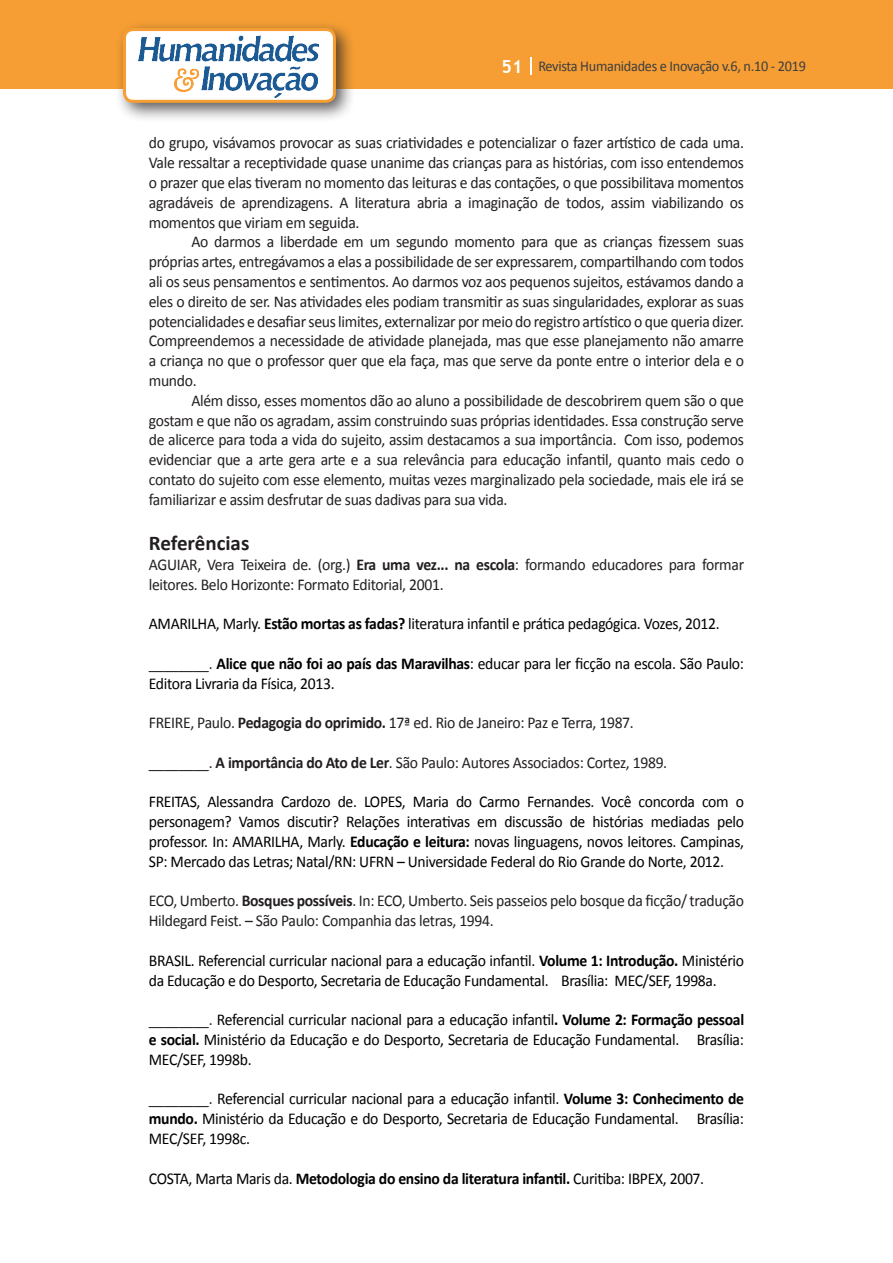
<style>
.page{position:relative;width:893px;height:1263px;background:#fff}
.page>*{position:absolute;margin:0;border:0;box-sizing:border-box;transform-origin:0 0}
.Titulo_2{font:700 21px "Calibri";color:#231f20}
.texto{font:16.5px/19.8px "Calibri";letter-spacing:-.02em;color:#231f20;text-align:justify;scale:.95 1}
.texto-2{font:16.5px/19.8px "Calibri";letter-spacing:-.02em;color:#000;text-align:justify;scale:.95 1}
.texto-3{font:700 16.5px "Calibri";letter-spacing:-.02em;color:#000;scale:.95 1}
.t1{font:15px "Calibri";letter-spacing:-.02em;color:#3e3e3f;scale:.95 1}
.s1{font-family:"Trebuchet MS";font-weight:700;font-size:18px;color:#fff}
.s2{font-weight:700}
.s3{color:#231f20}
.s4{font-weight:400}
</style>
<div class="page">
<div style="left:0;top:0;width:893px;height:88px;background:#f69e34"></div>
<svg style="left:530px;top:57px;width:2px;height:18px"></svg>
<div style="left:115px;top:20px;width:241px;height:103px;background:#231f20;opacity:.75"></div>
<div style="left:125px;top:30px;width:209px;height:71px;background:#fff;border-radius:9px"></div>
<img style="left:138px;top:35px;width:181px;height:62px">
<div style="left:123px;top:28px;width:213px;height:75px;border:3px solid #f69e34;border-radius:9px"></div>
<p class="t1" style="left:501px;top:57px;width:322px"><span class="s1">51</span> Revista Humanidades e Inovação v.6, n.10 - 2019</p>
<p class="texto" style="left:149px;top:133px;width:628px">do grupo, visávamos provocar as suas criatividades e potencializar o fazer artístico de cada uma.<br>Vale ressaltar a receptividade quase unanime das crianças para as histórias, com isso entendemos o prazer que elas tiveram no momento das leituras e das contações, o que possibilitava momentos agradáveis de aprendizagens. A literatura abria a imaginação de todos, assim viabilizando os momentos que viriam em seguida.</p>
<p class="texto" style="left:149px;top:232px;width:628px;text-indent:43px">Ao darmos a liberdade em um segundo momento para que as crianças fizessem suas próprias artes, entregávamos a elas a possibilidade de ser expressarem, compartilhando com todos ali os seus pensamentos e sentimentos. Ao darmos voz aos pequenos sujeitos, estávamos dando a eles o direito de ser. Nas atividades eles podiam transmitir as suas singularidades, explorar as suas potencialidades e desafiar seus limites, externalizar por meio do registro artístico o que queria dizer.<br>Compreendemos a necessidade de atividade planejada, mas que esse planejamento não amarre a criança no que o professor quer que ela faça, mas que serve da ponte entre o interior dela e o mundo.</p>
<p class="texto" style="left:149px;top:391px;width:628px;text-indent:43px">Além disso, esses momentos dão ao aluno a possibilidade de descobrirem quem são o que gostam e que não os agradam, assim construindo suas próprias identidades. Essa construção serve de alicerce para toda a vida do sujeito, assim destacamos a sua importância. Com isso, podemos evidenciar que a arte gera arte e a sua relevância para educação infantil, quanto mais cedo o contato do sujeito com esse elemento, muitas vezes marginalizado pela sociedade, mais ele irá se familiarizar e assim desfrutar de suas dadivas para sua vida.</p>
<p class="Titulo_2" style="left:149px;top:529px;width:102px">Referências</p>
<p class="texto" style="left:149px;top:554px;width:628px">AGUIAR, Vera Teixeira de. (org.) <span class="s2">Era uma vez... na escola</span>: formando educadores para formar leitores. Belo Horizonte: Formato Editorial, 2001.</p>
<p class="texto-2" style="left:149px;top:614px;width:602px">AMARILHA, Marly. <span class="s2">Estão mortas as fadas?</span> literatura infantil e prática pedagógica. Vozes, 2012.</p>
<p class="texto-2" style="left:149px;top:653px;width:628px"><span class="s3">________.</span> <span class="s2">Alice que não foi ao país das Maravilhas</span>: educar para ler ficção na escola. São Paulo:<br>Editora Livraria da Física, 2013.</p>
<p class="texto" style="left:149px;top:713px;width:512px">FREIRE, Paulo. <span class="s2">Pedagogia do oprimido.</span> 17ª ed. Rio de Janeiro: Paz e Terra, 1987.</p>
<p class="texto" style="left:149px;top:752px;width:547px">________. <span class="s2">A importância do Ato de Ler</span>. São Paulo: Autores Associados: Cortez, 1989.</p>
<p class="texto-2" style="left:149px;top:792px;width:628px">FREITAS, Alessandra Cardozo de. LOPES, Maria do Carmo Fernandes. Você concorda com o personagem? Vamos discutir? Relações interativas em discussão de histórias mediadas pelo professor. In: AMARILHA, Marly. <span class="s2">Educação e leitura:</span> novas linguagens, novos leitores. Campinas, SP: Mercado das Letras; Natal/RN: UFRN – Universidade Federal do Rio Grande do Norte, 2012.</p>
<p class="texto" style="left:149px;top:891px;width:628px">ECO, Umberto. <span class="s2">Bosques possíveis</span>. In: ECO, Umberto. Seis passeios pelo bosque da ficção/ tradução<br>Hildegard Feist. – São Paulo: Companhia das letras, 1994.</p>
<p class="texto-2" style="left:149px;top:950px;width:628px">BRASIL. Referencial curricular nacional para a educação infantil. <span class="s2">Volume 1: Introdução.</span> Ministério da Educação e do Desporto, Secretaria de Educação Fundamental. Brasília: MEC/SEF, 1998a.</p>
<p class="texto-2" style="left:149px;top:1010px;width:628px"><span class="s3">________.</span> Referencial curricular nacional para a educação infantil<span class="s2">. Volume 2: Formação pessoal e social.</span> Ministério da Educação e do Desporto, Secretaria de Educação Fundamental. Brasília:<br>MEC/SEF, 1998b.</p>
<p class="texto-2" style="left:149px;top:1089px;width:628px"><span class="s3">________.</span> Referencial curricular nacional para a educação infantil. <span class="s2">Volume 3: Conhecimento de mundo.</span> Ministério da Educação e do Desporto, Secretaria de Educação Fundamental. Brasília:<br>MEC/SEF, 1998c.</p>
<p class="texto-3" style="left:149px;top:1167px;width:586px"><span class="s4">COSTA, Marta Maris da.</span> Metodologia do ensino da literatura infantil. <span class="s4">Curitiba: IBPEX, 2007.</span></p>
</div>
